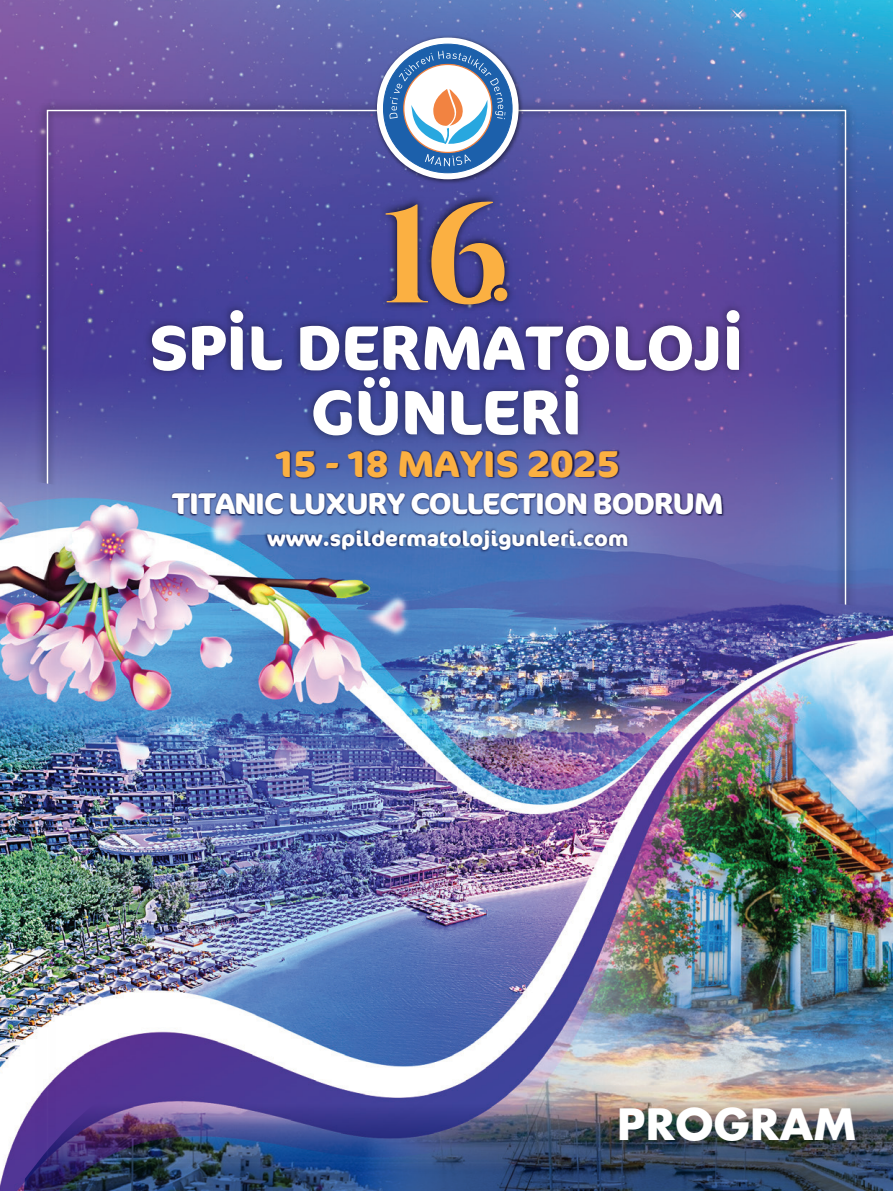
<style>
.page{position:relative;width:893px;height:1191px;background:#fff}
.page>*{position:absolute;margin:0;border:0;box-sizing:border-box;transform-origin:0 0}
.t1{font:700 62.7px/64.5px "Cocon";color:#fff;text-align:center}
.t2{font:42px "Futura Bold Tr";letter-spacing:.01em;color:#fff}
.t3{font:700 37.5px "Cocon";color:#fbb042}
.t4{font:700 30px "Cocon";letter-spacing:-.035em;color:#fff}
.t5{font:700 21px "Cocon";color:#fff}
</style>
<div class="page">
<img style="left:0;top:0;width:893px;height:1191px">
<svg style="left:22px;top:1104px;width:871px;height:87px;background:#31466f"></svg>
<img style="left:34px;top:97px;width:825px;height:1079px">
<img style="left:373px;top:34px;width:153px;height:153px">
<svg style="left:377px;top:38px;width:142px;height:141px"></svg>
<div style="left:383px;top:44px;width:129px;height:129px;background:#1c60ab;border-radius:50%"></div>
<div style="left:404px;top:65px;width:87px;height:87px;background:#fff;border-radius:50%"></div>
<svg style="left:425px;top:154px;width:46px;height:12px"></svg>
<svg style="left:389px;top:51px;width:116px;height:94px"></svg>
<img style="left:137px;top:298px;width:619px;height:167px">
<img style="left:374px;top:190px;width:145px;height:126px">
<svg style="left:386px;top:200px;width:119px;height:105px;background:#8f6e6a"></svg>
<div style="left:494px;top:288px;width:13px;height:13px;background:#fbb042;border-radius:50%"></div>
<img style="left:274px;top:443px;width:349px;height:44px">
<img style="left:263px;top:527px;width:370px;height:30px">
<img style="left:170px;top:487px;width:558px;height:40px">
<h1 class="t1" style="left:150px;top:317px;width:595px">SPİL DERMATOLOJİ<br>GÜNLERİ</h1>
<h3 class="t3" style="left:276px;top:441px;width:345px">15 - 18 MAYIS 2025</h3>
<h3 class="t4" style="left:172px;top:486px;width:553px">TITANIC LUXURY COLLECTION BODRUM</h3>
<p class="t5" style="left:267px;top:526px;width:363px">www.spildermatolojigunleri.com</p>
<h2 class="t2" style="left:617px;top:1094px;width:240px">PROGRAM</h2>
</div>
